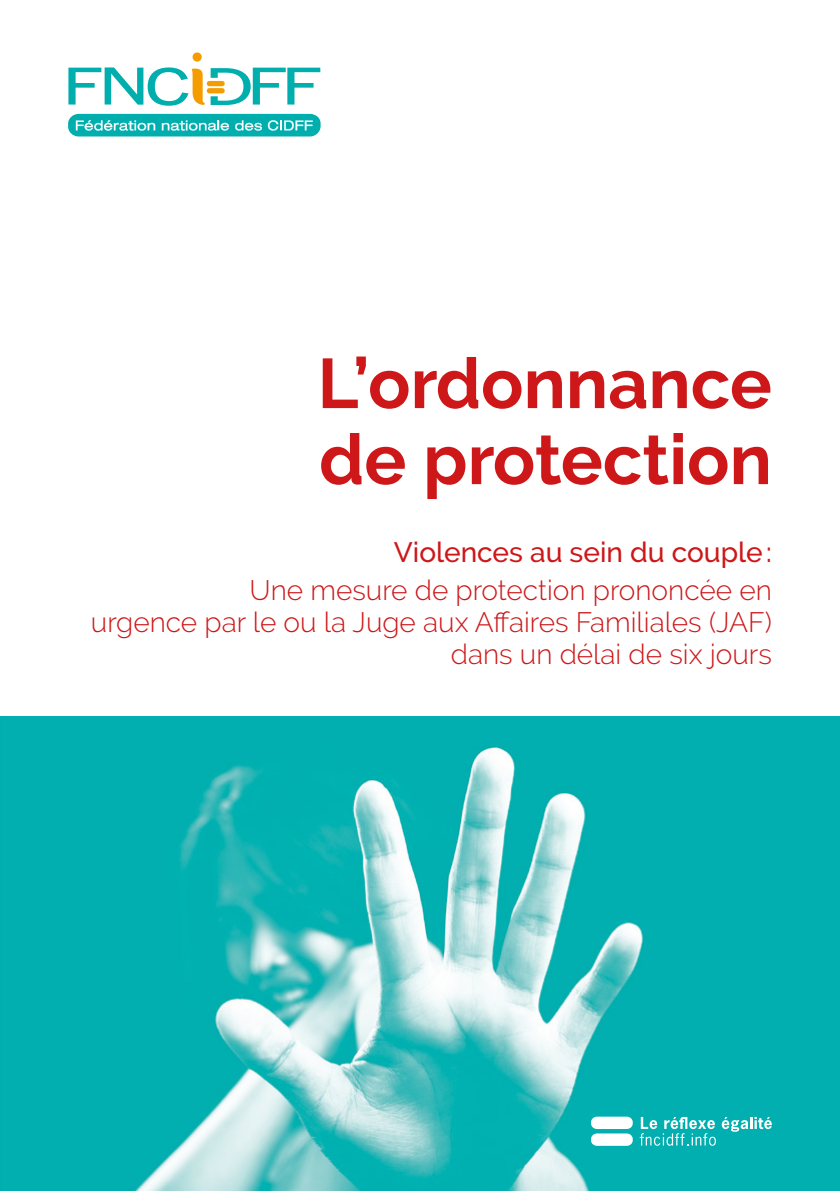
<style>
.page{position:relative;width:840px;height:1191px;background:#fff}
.page>*{position:absolute;margin:0;border:0;box-sizing:border-box;transform-origin:0 0}
.t1{font:700 70px/76px "Raleway";color:#cd1719}
.t2{font:300 28px/32px "Raleway";color:#cd1719;text-align:right}
.t3{font:500 28px "Raleway";color:#cd1719}
</style>
<div class="page">
<div style="left:0;top:716px;width:11px;height:475px;background:#00aeae"></div>
<img style="left:11px;top:716px;width:828px;height:475px">
<div style="left:68px;top:114px;width:252px;height:22px;background:#00aeae;border-radius:10px"></div>
<svg style="left:68px;top:52px;width:252px;height:54px"></svg>
<div style="left:207px;top:81px;width:17px;height:5px;background:#f59d00;border-radius:2px"></div>
<div style="left:207px;top:88px;width:17px;height:5px;background:#f59d00;border-radius:2px"></div>
<svg style="left:76px;top:120px;width:79px;height:11px"></svg>
<svg style="left:162px;top:120px;width:67px;height:11px"></svg>
<svg style="left:235px;top:120px;width:27px;height:11px"></svg>
<svg style="left:268px;top:120px;width:44px;height:11px"></svg>
<svg style="left:721px;top:1117px;width:50px;height:14px"></svg>
<div style="left:590px;top:1116px;width:42px;height:13px;background:#fff;border-radius:6px"></div>
<div style="left:590px;top:1133px;width:42px;height:12px;background:#fff;border-radius:6px"></div>
<svg style="left:639px;top:1117px;width:76px;height:28px;background:#42c3c4"></svg>
<h1 class="t1" style="left:317px;top:345px;width:455px">L’ordonnance de protection</h1>
<p class="t3" style="left:393px;top:535px;width:379px">Violences au sein du couple:</p>
<p class="t2" style="left:91px;top:574px;width:682px">Une mesure de protection prononcée en<br>urgence par le ou la Juge aux Affaires Familiales (JAF) dans un délai de six jours</p>
</div>
